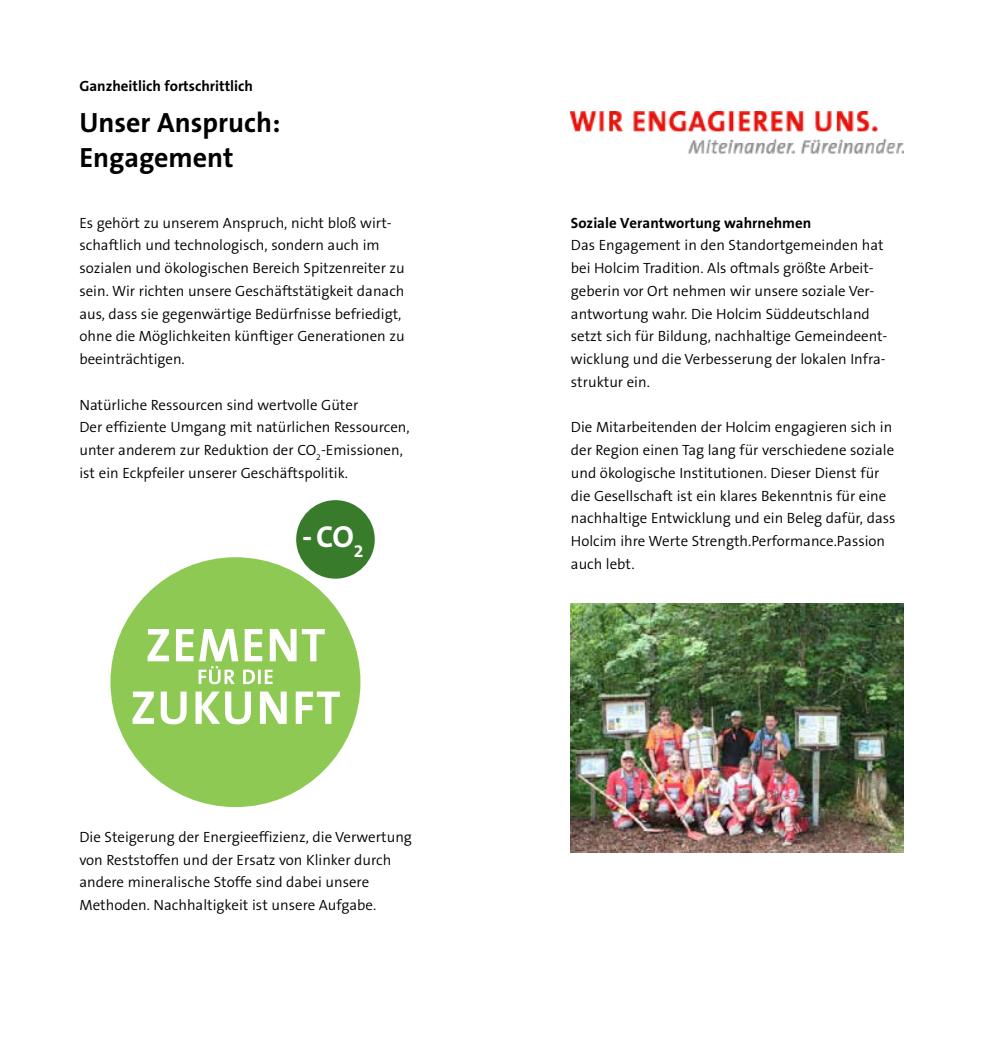
<style>
.page{position:relative;width:983px;height:1042px;background:#fff}
.page>*{position:absolute;margin:0;border:0;box-sizing:border-box;transform-origin:0 0}
.t1{font:700 30.45px "The Sans B7";color:#fff}
.t2{font:700 28px/35px "The Sans B7";color:#000}
.t3{font:300 14.88px/22.8px "The Sans B4";color:#000}
.t4{font:700 14.88px "The Sans B7";color:#000}
</style>
<div class="page">
<img style="left:570px;top:603px;width:333px;height:250px">
<img style="left:570px;top:112px;width:333px;height:41px">
<div style="left:296px;top:500px;width:78px;height:79px;background:#387c2b;border-radius:50%"></div>
<div style="left:110px;top:557px;width:250px;height:250px;background:#8ec954;border-radius:50%"></div>
<svg style="left:132px;top:691px;width:208px;height:33px"></svg>
<svg style="left:147px;top:629px;width:178px;height:55px"></svg>
<p class="t4" style="left:79px;top:78px;width:175px">Ganzheitlich fortschrittlich</p>
<h2 class="t2" style="left:79px;top:106px;width:202px">Unser Anspruch:<br>Engagement</h2>
<p class="t3" style="left:79px;top:212px;width:327px">Es gehört zu unserem Anspruch, nicht bloß wirt&shy;schaftlich und technologisch, sondern auch im sozialen und ökologischen Bereich Spitzenreiter zu sein. Wir richten unsere Geschäftstätigkeit danach aus, dass sie gegenwärtige Bedürfnisse befriedigt, ohne die Möglichkeiten künftiger Generationen zu beeinträchtigen.</p>
<p class="t3" style="left:79px;top:394px;width:332px">Natürliche Ressourcen sind wertvolle Güter<br>Der effiziente Umgang mit natürlichen Ressourcen, unter anderem zur Reduktion der CO<sub>2</sub>-Emissionen, ist ein Eckpfeiler unserer Geschäftspolitik.</p>
<h1 class="t1" style="left:302px;top:521px;width:63px">-CO<sub>2</sub></h1>
<p class="t3" style="left:79px;top:826px;width:334px">Die Steigerung der Energieeffizienz, die Verwertung von Reststoffen und der Ersatz von Klinker durch andere mineralische Stoffe sind dabei unsere Methoden. Nachhaltigkeit ist unsere Aufgabe.</p>
<p class="t4" style="left:570px;top:215px;width:242px">Soziale Verantwortung wahrnehmen</p>
<p class="t3" style="left:570px;top:234px;width:318px">Das Engagement in den Standortgemeinden hat bei Holcim Tradition. Als oftmals größte Arbeit&shy;geberin vor Ort nehmen wir unsere soziale Ver&shy;antwortung wahr. Die Holcim Süddeutschland setzt sich für Bildung, nachhaltige Gemeindeent&shy;wicklung und die Verbesserung der lokalen Infra&shy;struktur ein.</p>
<p class="t3" style="left:570px;top:416px;width:326px">Die Mitarbeitenden der Holcim engagieren sich in der Region einen Tag lang für verschiedene soziale und ökologische Institutionen. Dieser Dienst für die Gesellschaft ist ein klares Bekenntnis für eine nachhaltige Entwicklung und ein Beleg dafür, dass Holcim ihre Werte Strength.Performance.Passion auch lebt.</p>
</div>
